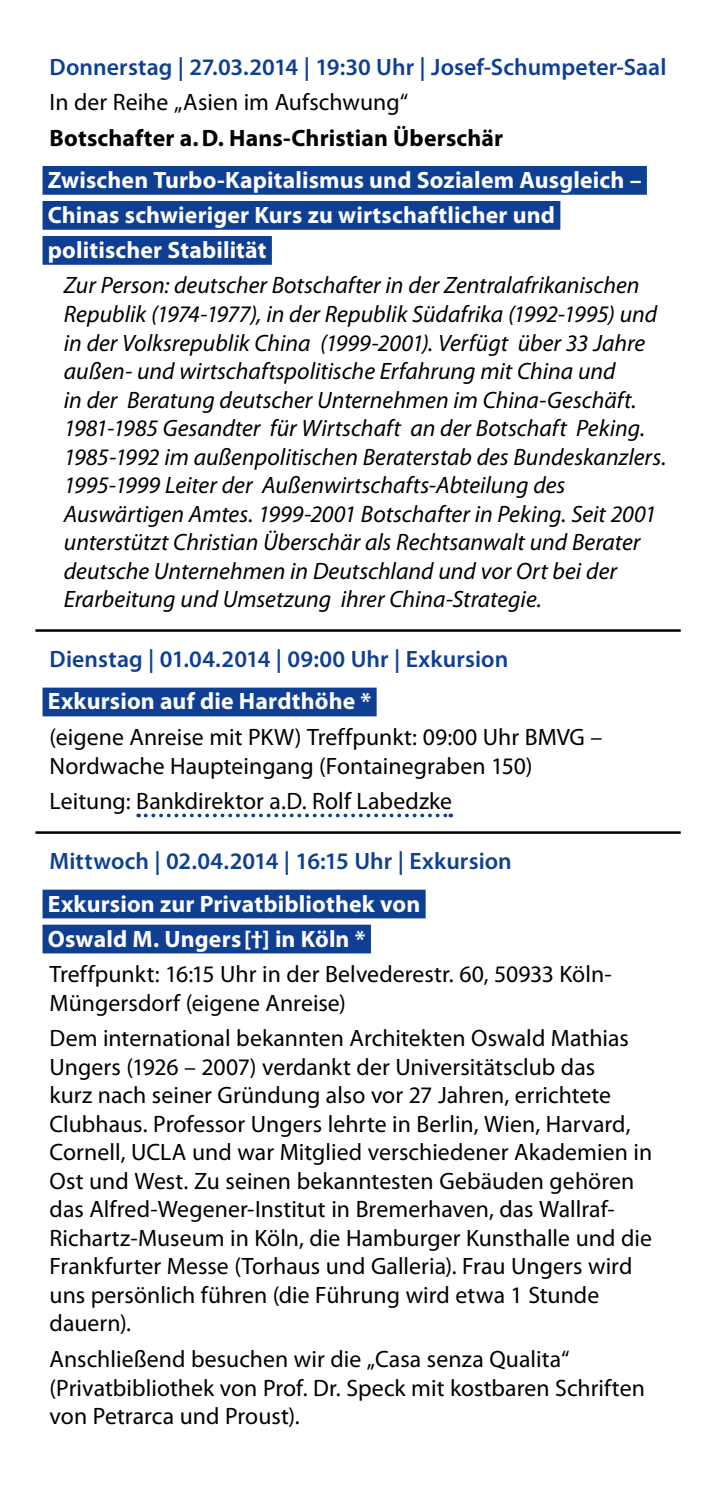
<style>
.page{position:relative;width:702px;height:1489px;background:#fff}
.page>*{position:absolute;margin:0;border:0;box-sizing:border-box;transform-origin:0 0}
.t1{font:23.75px/28.5px "Myriad Pro";color:#000}
.t2{font:italic 23.75px/28.5px "Myriad Pro";color:#000}
.t3{font:700 23.75px/35px "Myriad Pro";letter-spacing:.005em;color:#fff}
.t4{font:600 23.75px "Myriad Pro";letter-spacing:.005em;color:#0f3f93}
.t5{font:700 23.75px "Myriad Pro";letter-spacing:.005em;color:#000}
</style>
<div class="page">
<hr style="left:701px;top:944px;width:1px;height:544px;background:#88b4e1">
<div style="left:43px;top:166px;width:604px;height:29px;background:#0f3f93"></div>
<div style="left:43px;top:201px;width:517px;height:29px;background:#0f3f93"></div>
<div style="left:43px;top:236px;width:229px;height:29px;background:#0f3f93"></div>
<hr style="left:35px;top:629px;width:645px;height:2px;background:#000">
<div style="left:43px;top:687px;width:333px;height:29px;background:#0f3f93"></div>
<svg style="left:146px;top:813px;width:305px;height:4px"></svg>
<hr style="left:35px;top:831px;width:645px;height:2px;background:#000">
<div style="left:43px;top:889px;width:382px;height:29px;background:#0f3f93"></div>
<div style="left:43px;top:924px;width:328px;height:29px;background:#0f3f93"></div>
<p class="t4" style="left:50px;top:51px;width:618px">Donnerstag | 27.03.2014 | 19:30 Uhr | Josef-Schumpeter-Saal</p>
<p class="t1" style="left:50px;top:87px;width:360px">In der Reihe „Asien im Aufschwung“</p>
<p class="t5" style="left:50px;top:122px;width:455px">Botschafter a.D. Hans-Christian Überschär</p>
<p class="t3" style="left:48px;top:161px;width:595px">Zwischen Turbo-Kapitalismus und Sozialem Ausgleich –<br>Chinas schwieriger Kurs zu wirtschaftlicher und politischer Stabilität</p>
<p class="t2" style="left:64px;top:271px;width:604px">Zur Person: deutscher Botschafter in der Zentralafrikanischen Republik (1974-1977), in der Republik Südafrika (1992-1995) und in der Volksrepublik China (1999-2001). Verfügt über 33 Jahre außen- und wirtschaftspolitische Erfahrung mit China und<br>in der Beratung deutscher Unternehmen im China-Geschäft.<br>1981-1985 Gesandter für Wirtschaft an der Botschaft Peking.<br>1985-1992 im außenpolitischen Beraterstab des Bundeskanzlers.<br>1995-1999 Leiter der Außenwirtschafts-Abteilung des Auswärtigen Amtes. 1999-2001 Botschafter in Peking. Seit 2001 unterstützt Christian Überschär als Rechtsanwalt und Berater deutsche Unternehmen in Deutschland und vor Ort bei der Erarbeitung und Umsetzung ihrer China-Strategie.</p>
<p class="t4" style="left:50px;top:644px;width:460px">Dienstag | 01.04.2014 | 09:00 Uhr | Exkursion</p>
<p class="t3" style="left:48px;top:683px;width:325px">Exkursion auf die Hardthöhe *</p>
<p class="t1" style="left:50px;top:722px;width:554px">(eigene Anreise mit PKW) Treffpunkt: 09:00 Uhr BMVG –<br>Nordwache Haupteingang (Fontainegraben 150)</p>
<p class="t1" style="left:50px;top:786px;width:404px">Leitung: Bankdirektor a.D. Rolf Labedzke</p>
<p class="t4" style="left:50px;top:846px;width:464px">Mittwoch | 02.04.2014 | 16:15 Uhr | Exkursion</p>
<p class="t3" style="left:48px;top:885px;width:374px">Exkursion zur Privatbibliothek von<br>Oswald M. Ungers [†] in Köln *</p>
<p class="t1" style="left:50px;top:959px;width:563px">Treffpunkt: 16:15 Uhr in der Belvederestr. 60, 50933 Köln-<br>Müngersdorf (eigene Anreise)</p>
<p class="t1" style="left:50px;top:1023px;width:604px">Dem international bekannten Architekten Oswald Mathias Ungers (1926 – 2007) verdankt der Universitätsclub das<br>kurz nach seiner Gründung also vor 27 Jahren, errichtete Clubhaus. Professor Ungers lehrte in Berlin, Wien, Harvard, Cornell, UCLA und war Mitglied verschiedener Akademien in Ost und West. Zu seinen bekanntesten Gebäuden gehören das Alfred-Wegener-Institut in Bremerhaven, das Wallraf-Richartz-Museum in Köln, die Hamburger Kunsthalle und die Frankfurter Messe (Torhaus und Galleria). Frau Ungers wird uns persönlich führen (die Führung wird etwa 1 Stunde dauern).</p>
<p class="t1" style="left:50px;top:1344px;width:596px">Anschließend besuchen wir die „Casa senza Qualita“ (Privatbibliothek von Prof. Dr. Speck mit kostbaren Schriften von Petrarca und Proust).</p>
</div>
